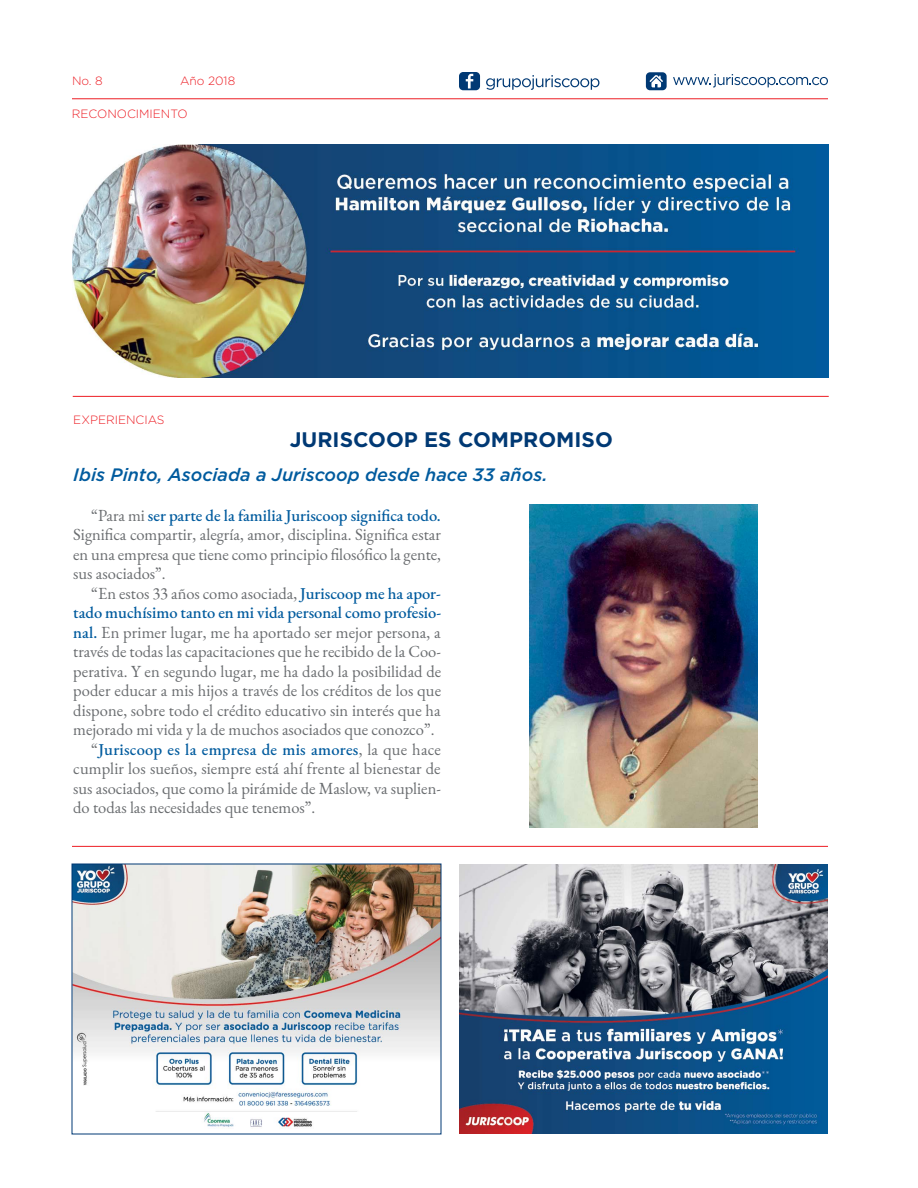
<style>
.page{position:relative;width:918px;height:1188px;background:#fff}
.page>*{position:absolute;margin:0;border:0;box-sizing:border-box;transform-origin:0 0}
.t1{font:700 21px "Gotham";color:#003974}
.t2{font:italic 500 18px "Gotham";color:#005b9e}
.t3{font:16.5px/19.5px "EB Garamond";color:#696c6f;text-align:justify}
.t4{font:500 16.5px "EB Garamond";letter-spacing:-.005em;color:#005b9e}
.t5{font:500 16.5px "EB Garamond";letter-spacing:.015em;color:#005b9e}
.t6{font:300 12px "Gotham";color:#ed1d24}
.s1{font-weight:500;color:#005b9e}
.s2{font-weight:400;color:#696c6f}
</style>
<div class="page">
<svg style="left:646px;top:72px;width:21px;height:18px"></svg>
<svg style="left:673px;top:74px;width:155px;height:13px"></svg>
<svg style="left:459px;top:72px;width:21px;height:18px"></svg>
<svg style="left:486px;top:75px;width:113px;height:15px"></svg>
<hr style="left:72px;top:98px;width:756px;height:1px;background:#ed1d24">
<img style="left:72px;top:144px;width:756px;height:234px">
<hr style="left:73px;top:396px;width:756px;height:1px;background:#ed1d24">
<img style="left:74px;top:866px;width:365px;height:262px">
<hr style="left:72px;top:846px;width:756px;height:1px;background:#ed1d24">
<img style="left:459px;top:864px;width:369px;height:270px">
<img style="left:529px;top:504px;width:229px;height:324px">
<p class="t6" style="left:72px;top:73px;width:32px">No. 8</p>
<p class="t6" style="left:180px;top:73px;width:57px">Año 2018</p>
<p class="t6" style="left:72px;top:106px;width:117px">RECONOCIMIENTO</p>
<p class="t6" style="left:73px;top:412px;width:93px">EXPERIENCIAS</p>
<p class="t1" style="left:290px;top:428px;width:325px">JURISCOOP ES COMPROMISO</p>
<p class="t2" style="left:73px;top:465px;width:476px">Ibis Pinto, Asociada a Juriscoop desde hace 33 años.</p>
<p class="t3" style="left:73px;top:505px;width:369px;text-indent:18px">“Para mi <span class="s1">ser parte de la familia Juriscoop significa todo.<br></span>Significa compartir, alegría, amor, disciplina. Significa estar en una empresa que tiene como principio filosófico la gente, sus asociados”.</p>
<p class="t3" style="left:91px;top:583px;width:351px">“En estos 33 años como asociada, <span class="s1">Juriscoop me ha apor-</span></p>
<p class="t4" style="left:73px;top:602px;width:369px">tado muchísimo tanto en mi vida personal como profesio-</p>
<p class="t3" style="left:73px;top:622px;width:369px"><span class="s1">nal.</span> En primer lugar, me ha aportado ser mejor persona, a</p>
<p class="t3" style="left:73px;top:642px;width:369px">través de todas las capacitaciones que he recibido de la Coo-</p>
<p class="t3" style="left:73px;top:661px;width:369px">perativa. Y en segundo lugar, me ha dado la posibilidad de</p>
<p class="t3" style="left:73px;top:681px;width:369px">poder educar a mis hijos a través de los créditos de los que</p>
<p class="t3" style="left:73px;top:700px;width:369px">dispone, sobre todo el crédito educativo sin interés que ha</p>
<p class="t3" style="left:73px;top:720px;width:363px">mejorado mi vida y la de muchos asociados que conozco”.</p>
<p class="t5" style="left:91px;top:738px;width:351px"><span class="s2">“</span>Juriscoop es la empresa de mis amores<span class="s2">, la que hace</span></p>
<p class="t3" style="left:73px;top:759px;width:369px">cumplir los sueños, siempre está ahí frente al bienestar de</p>
<p class="t3" style="left:73px;top:778px;width:369px">sus asociados, que como la pirámide de Maslow, va suplien-</p>
<p class="t3" style="left:73px;top:798px;width:244px">do todas las necesidades que tenemos”.</p>
</div>
